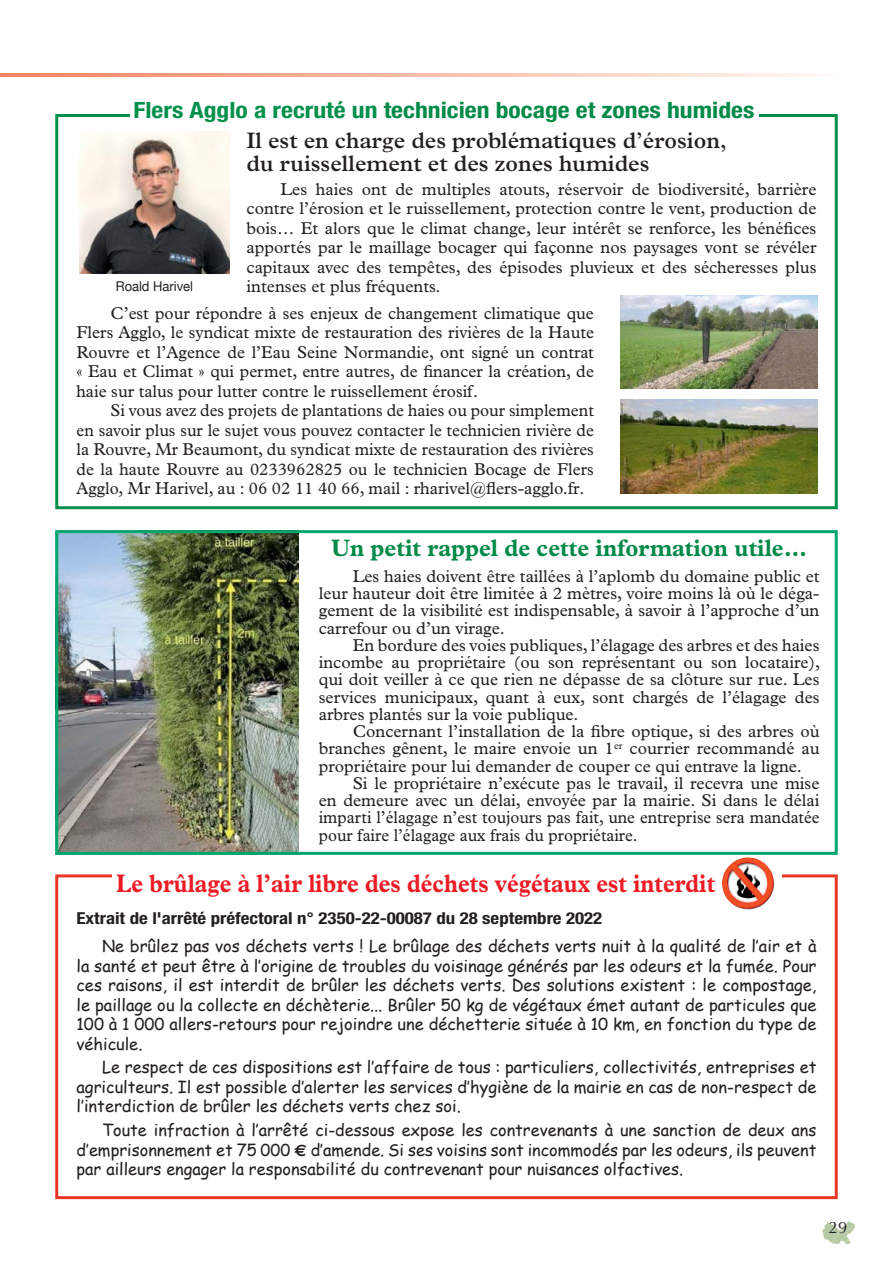
<style>
.page{position:relative;width:893px;height:1263px;background:#fff}
.page>*{position:absolute;margin:0;border:0;box-sizing:border-box;transform-origin:0 0}
.t1{font:700 25.5px "Plantin";color:#ed1c24;scale:.88 1}
.t2{font:700 24px "Plantin";color:#008a48;scale:.95 1}
.t3{font:600 22.5px/22.5px "Plantin";color:#231f20}
.t4{font:700 condensed 22.5px "Helvetica Neue";color:#008a48;scale:1.14 1}
.t5{font:17.25px/19.5px "Plantin";color:#231f20;text-align:justify}
.t6{font:16.5px/19.5px "Comic Sans MS";color:#231f20;text-align:justify}
.t7{font:700 condensed 16.5px "Helvetica Neue";color:#231f20;scale:1.14 1}
.t8{font:16.5px "Optima";color:#231f20}
.t9{font:13.5px "Helvetica Neue";color:#231f20;scale:.96 1}
.s1{color:#00904c}
.s2{font-family:"Euro Sans";font-weight:700}
</style>
<div class="page">
<img style="left:827px;top:1221px;width:26px;height:9px">
<svg style="left:0;top:74px;width:817px;height:3px;background:#fabba6"></svg>
<img style="left:621px;top:295px;width:197px;height:94px">
<img style="left:621px;top:399px;width:197px;height:94px">
<img style="left:79px;top:131px;width:150px;height:143px">
<img style="left:59px;top:535px;width:240px;height:316px">
<div style="left:55px;top:531px;width:783px;height:324px;border:3px solid #00a76d"></div>
<div style="left:55px;top:114px;width:783px;height:395px;border:3px solid #00904c"></div>
<div style="left:130px;top:97px;width:628px;height:34px;background:#fff"></div>
<div style="left:55px;top:874px;width:783px;height:325px;border:3px solid #ea3724"></div>
<div style="left:112px;top:872px;width:670px;height:30px;background:#fff"></div>
<img style="left:721px;top:857px;width:53px;height:53px">
<h3 class="t4" style="left:134px;top:102px;width:546px"><span class="s1">Flers Agglo a recruté un</span> technicien bocage et zones humides</h3>
<p class="t9" style="left:116px;top:278px;width:82px">Roald Harivel</p>
<h3 class="t3" style="left:247px;top:131px;width:481px">Il est en charge des problématiques d’érosion, du ruissellement et des zones humides</h3>
<p class="t5" style="left:247px;top:180px;width:571px;text-indent:34px">Les haies ont de multiples atouts, réservoir de biodiversité, barrière contre l’érosion et le ruissellement, protection contre le vent, production de bois… Et alors que le climat change, leur intérêt se renforce, les bénéfices apportés par le maillage bocager qui façonne nos paysages vont se révéler capitaux avec des tempêtes, des épisodes pluvieux et des sécheresses plus intenses et plus fréquents.</p>
<p class="t5" style="left:76px;top:305px;width:519px;text-indent:34px">C’est pour répondre à ses enjeux de changement climatique que Flers Agglo, le syndicat mixte de restauration des rivières de la Haute Rouvre et l’Agence de l’Eau Seine Normandie, ont signé un contrat « Eau et Climat » qui permet, entre autres, de financer la création, de haie sur talus pour lutter contre le ruissellement érosif.</p>
<p class="t5" style="left:76px;top:402px;width:519px;text-indent:34px">Si vous avez des projets de plantations de haies ou pour simplement en savoir plus sur le sujet vous pouvez contacter le technicien rivière de la Rouvre, Mr Beaumont, du syndicat mixte de restauration des rivières de la haute Rouvre au 0233962825 ou le technicien Bocage de Flers Agglo, Mr Harivel, au : 06 02 11 40 66, mail : rharivel@flers-agglo.fr.</p>
<h2 class="t2" style="left:331px;top:540px;width:503px">Un petit rappel de cette information utile…</h2>
<p class="t5" style="left:319px;top:569px;width:502px;line-height:17.2px;text-indent:34px">Les haies doivent être taillées à l’aplomb du domaine public et leur hauteur doit être limitée à 2 mètres, voire moins là où le déga&shy;gement de la visibilité est indispensable, à savoir à l’approche d’un carrefour ou d’un virage.</p>
<p class="t5" style="left:319px;top:638px;width:503px;line-height:17.2px;text-indent:34px">En bordure des voies publiques, l’élagage des arbres et des haies incombe au propriétaire (ou son représentant ou son locataire), qui doit veiller à ce que rien ne dépasse de sa clôture sur rue. Les services municipaux, quant à eux, sont chargés de l’élagage des arbres plantés sur la voie publique.</p>
<p class="t5" style="left:319px;top:724px;width:502px;line-height:17.2px;text-indent:34px">Concernant l’installation de la fibre optique, si des arbres où branches gênent, le maire envoie un 1<sup>er</sup> courrier recommandé au propriétaire pour lui demander de couper ce qui entrave la ligne.</p>
<p class="t5" style="left:319px;top:776px;width:502px;line-height:17.2px;text-indent:34px">Si le propriétaire n’exécute pas le travail, il recevra une mise en demeure avec un délai, envoyée par la mairie. Si dans le délai imparti l’élagage n’est toujours pas fait, une entreprise sera mandatée pour faire l’élagage aux frais du propriétaire.</p>
<h1 class="t1" style="left:116px;top:874px;width:682px">Le brûlage à l’air libre des déchets végétaux est interdit</h1>
<p class="t7" style="left:76px;top:912px;width:463px">Extrait de l'arrêté préfectoral n° 2350-22-00087 du 28 septembre 2022</p>
<p class="t6" style="left:76px;top:936px;width:741px;text-indent:26px">Ne brûlez pas vos déchets verts ! Le brûlage des déchets verts nuit à la qualité de l’air et à la santé et peut être à l’origine de troubles du voisinage générés par les odeurs et la fumée. Pour ces raisons, il est interdit de brûler les déchets verts. Des solutions existent : le compostage, le paillage ou la collecte en déchèterie... Brûler 50 kg de végétaux émet autant de particules que 100 à 1 000 allers-retours pour rejoindre une déchetterie située à 10 km, en fonction du type de véhicule.</p>
<p class="t6" style="left:76px;top:1057px;width:741px;text-indent:26px">Le respect de ces dispositions est l’affaire de tous : particuliers, collectivités, entreprises et agriculteurs. Il est possible d’alerter les services d’hygiène de la mairie en cas de non-respect de l’interdiction de brûler les déchets verts chez soi.</p>
<p class="t6" style="left:76px;top:1120px;width:741px;text-indent:26px">Toute infraction à l’arrêté ci-dessous expose les contrevenants à une sanction de deux ans d’emprisonnement et 75 000 <span class="s2">€</span> d’amende. Si ses voisins sont incommodés par les odeurs, ils peuvent par ailleurs engager la responsabilité du contrevenant pour nuisances olfactives.</p>
<p class="t8" style="left:829px;top:1218px;width:20px">29</p>
</div>
